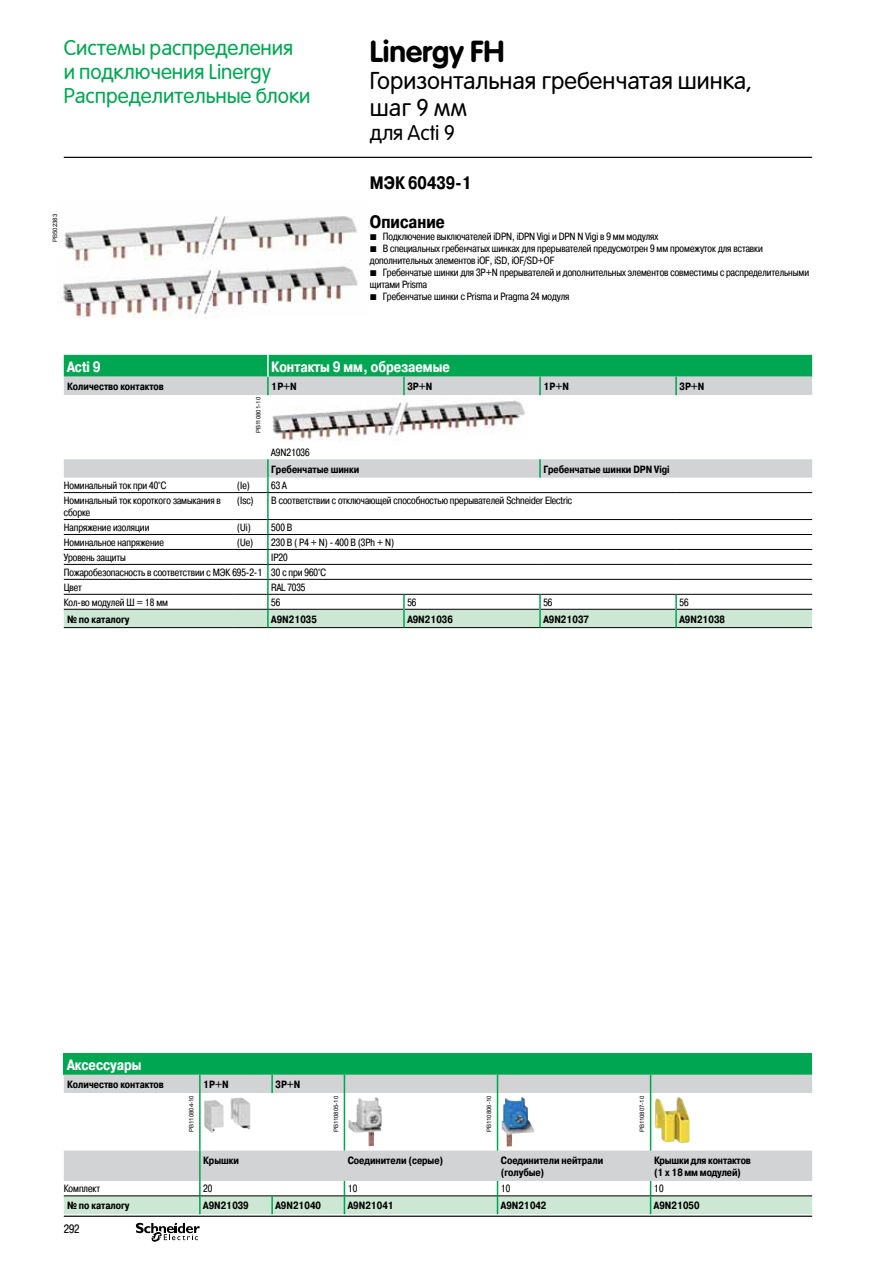
<style>
.page{position:relative;width:893px;height:1263px;background:#fff}
.page>*{position:absolute;margin:0;border:0;box-sizing:border-box;transform-origin:0 0}
.t1{font:700 30px "Rotonda";color:#000}
.t2{font:24px/27px "Rotonda";color:#000}
.t3{font:21px/24px "Rotonda";color:#00a651}
.t4{font:21px "Rotonda";color:#000}
.t5{font:700 18px/39.3px "Pragmatica Cond C";color:#000}
.t6{font:700 15px "Pragmatica Cond C";color:#fff}
.t7{font:12px "Pragmatica Cond C";color:#000}
.t8{font:10.5px/12px "Pragmatica Cond C";color:#000}
.t9{font:700 10.5px/12px "Pragmatica Cond C";color:#000}
.t10{font:6px "Arial";color:#000}
.s1{font-family:"Graph Schneider"}
.s2{font-weight:400}
</style>
<div class="page">
<hr style="left:64px;top:157px;width:748px;height:1px;background:#000">
<hr style="left:64px;top:1215px;width:748px;height:2px;background:#000">
<svg style="left:136px;top:1223px;width:64px;height:19px"></svg>
<img style="left:57px;top:216px;width:301px;height:101px">
<svg style="left:64px;top:459px;width:748px;height:19px;background:#d2d4d5"></svg>
<hr style="left:64px;top:492px;width:170px;height:1px;background:#000">
<hr style="left:234px;top:492px;width:34px;height:1px;background:#000">
<hr style="left:64px;top:519px;width:170px;height:1px;background:#000">
<hr style="left:234px;top:519px;width:34px;height:1px;background:#000">
<svg style="left:539px;top:459px;width:2px;height:19px"></svg>
<svg style="left:64px;top:355px;width:748px;height:40px;background:#60ba8d"></svg>
<hr style="left:267px;top:355px;width:2px;height:22px;background:#fff">
<svg style="left:267px;top:459px;width:2px;height:33px"></svg>
<hr style="left:268px;top:492px;width:136px;height:1px;background:#000">
<hr style="left:404px;top:492px;width:136px;height:1px;background:#000">
<hr style="left:540px;top:492px;width:136px;height:1px;background:#000">
<hr style="left:676px;top:492px;width:136px;height:1px;background:#000">
<hr style="left:267px;top:493px;width:2px;height:26px;background:#00a651">
<hr style="left:268px;top:519px;width:136px;height:1px;background:#000">
<hr style="left:404px;top:519px;width:136px;height:1px;background:#000">
<hr style="left:540px;top:519px;width:136px;height:1px;background:#000">
<hr style="left:676px;top:519px;width:136px;height:1px;background:#000">
<svg style="left:64px;top:520px;width:748px;height:108px"></svg>
<img style="left:272px;top:398px;width:253px;height:43px">
<div style="left:64px;top:1053px;width:748px;height:21px;background:#00a651"></div>
<svg style="left:64px;top:1074px;width:748px;height:107px"></svg>
<svg style="left:344px;top:1075px;width:1px;height:18px"></svg>
<svg style="left:497px;top:1075px;width:1px;height:18px"></svg>
<svg style="left:650px;top:1075px;width:1px;height:18px"></svg>
<svg style="left:271px;top:1075px;width:2px;height:18px"></svg>
<svg style="left:199px;top:1075px;width:2px;height:18px"></svg>
<hr style="left:199px;top:1093px;width:2px;height:57px;background:#00a651">
<hr style="left:199px;top:1150px;width:2px;height:31px;background:#00a651">
<svg style="left:64px;top:1181px;width:748px;height:33px"></svg>
<hr style="left:344px;top:1093px;width:1px;height:57px;background:#00a651">
<hr style="left:497px;top:1093px;width:1px;height:57px;background:#00a651">
<hr style="left:650px;top:1093px;width:1px;height:57px;background:#00a651">
<img style="left:204px;top:1097px;width:46px;height:36px">
<img style="left:348px;top:1097px;width:33px;height:49px">
<img style="left:502px;top:1097px;width:32px;height:49px">
<img style="left:655px;top:1097px;width:34px;height:46px">
<p class="t3" style="left:64px;top:35px;width:248px">Системы распределения<br>и подключения Linergy<br>Распределительные блоки</p>
<p class="t1" style="left:370px;top:34px;width:136px">Linergy FH</p>
<p class="t2" style="left:370px;top:67px;width:384px">Горизонтальная гребенчатая шинка, шаг 9 мм</p>
<p class="t4" style="left:370px;top:121px;width:87px">для Acti 9</p>
<p class="t5" style="left:370px;top:163px;width:104px">МЭК 60439-1<br>Описание</p>
<p class="t8" style="left:370px;top:230px;width:441px"><span class="s1">b</span> Подключение выключателей iDPN, iDPN Vigi и DPN N Vigi в 9 мм модулях<br><span class="s1">b</span> В специальных гребенчатых шинках для прерывателей предусмотрен 9 мм промежуток для вставки дополнительных элементов iOF, iSD, iOF/SD+OF<br><span class="s1">b</span> Гребенчатые шинки для 3P+N прерывателей и дополнительных элементов совместимы с распределительными щитами Prisma<br><span class="s1">b</span> Гребенчатые шинки с Prisma и Pragma 24 модуля</p>
<p class="t10" style="left:51px;top:242px;width:30px;rotate:-90deg">PB502383</p>
<p class="t6" style="left:67px;top:358px;width:35px">Acti 9</p>
<p class="t6" style="left:271px;top:358px;width:180px">Контакты 9 мм, обрезаемые</p>
<p class="t9" style="left:67px;top:380px;width:98px">Количество контактов</p>
<p class="t9" style="left:271px;top:380px;width:27px">1P+N</p>
<p class="t9" style="left:407px;top:380px;width:27px">3P+N</p>
<p class="t9" style="left:543px;top:380px;width:27px">1P+N</p>
<p class="t9" style="left:679px;top:380px;width:27px">3P+N</p>
<p class="t10" style="left:255px;top:433px;width:38px;rotate:-90deg">PB110801-10</p>
<p class="t9" style="left:271px;top:444px;width:89px;line-height:16.6px"><span class="s2">A9N21036<br></span>Гребенчатые шинки</p>
<p class="t9" style="left:543px;top:463px;width:128px">Гребенчатые шинки DPN Vigi</p>
<p class="t8" style="left:64px;top:480px;width:104px">Номинальный ток при 40°C</p>
<p class="t8" style="left:237px;top:480px;width:51px">(Ie) 63 A</p>
<p class="t8" style="left:64px;top:495px;width:159px">Номинальный ток короткого замыкания в сборке</p>
<p class="t8" style="left:237px;top:495px;width:18px">(Isc)</p>
<p class="t8" style="left:271px;top:495px;width:302px">В соответствии с отключающей способностью прерывателей Schneider Electric</p>
<p class="t8" style="left:64px;top:521px;width:87px">Напряжение изоляции</p>
<p class="t8" style="left:237px;top:521px;width:57px">(Ui) 500 В</p>
<p class="t8" style="left:64px;top:536px;width:102px">Номинальное напряжение</p>
<p class="t8" style="left:237px;top:536px;width:158px">(Ue) 230 В ( P4 + N) - 400 В (3Ph + N)</p>
<p class="t8" style="left:64px;top:551px;width:64px">Уровень защиты</p>
<p class="t8" style="left:64px;top:550px;width:264px;line-height:15px;text-indent:208px">IP20<br>Пожаробезопасность в соответствии с МЭК 695-2-1 30 с при 960°C<br>Цвет</p>
<p class="t8" style="left:271px;top:581px;width:36px">RAL 7035</p>
<p class="t8" style="left:64px;top:596px;width:106px">Кол-во модулей Ш = 18 мм</p>
<p class="t8" style="left:271px;top:596px;width:11px">56</p>
<p class="t8" style="left:407px;top:596px;width:11px">56</p>
<p class="t8" style="left:543px;top:596px;width:11px">56</p>
<p class="t8" style="left:679px;top:596px;width:11px">56</p>
<p class="t9" style="left:67px;top:613px;width:64px">№ по каталогу</p>
<p class="t9" style="left:271px;top:613px;width:47px">A9N21035</p>
<p class="t9" style="left:407px;top:613px;width:47px">A9N21036</p>
<p class="t9" style="left:543px;top:613px;width:47px">A9N21037</p>
<p class="t9" style="left:679px;top:613px;width:47px">A9N21038</p>
<p class="t6" style="left:67px;top:1056px;width:76px">Аксессуары</p>
<p class="t9" style="left:67px;top:1078px;width:98px">Количество контактов</p>
<p class="t9" style="left:203px;top:1078px;width:27px">1P+N</p>
<p class="t9" style="left:276px;top:1078px;width:27px">3P+N</p>
<p class="t10" style="left:187px;top:1132px;width:38px;rotate:-90deg">PB110804-10</p>
<p class="t10" style="left:332px;top:1132px;width:38px;rotate:-90deg">PB110805-10</p>
<p class="t10" style="left:485px;top:1132px;width:38px;rotate:-90deg">PB110806-10</p>
<p class="t10" style="left:638px;top:1132px;width:38px;rotate:-90deg">PB110807-10</p>
<p class="t9" style="left:203px;top:1154px;width:37px">Крышки</p>
<p class="t9" style="left:348px;top:1154px;width:97px">Соединители (серые)</p>
<p class="t9" style="left:501px;top:1154px;width:104px">Соединители нейтрали (голубые)</p>
<p class="t9" style="left:654px;top:1154px;width:98px">Крышки для контактов (1 x 18 мм модулей)</p>
<p class="t8" style="left:64px;top:1183px;width:38px">Комплект</p>
<p class="t8" style="left:203px;top:1183px;width:11px">20</p>
<p class="t8" style="left:348px;top:1183px;width:11px">10</p>
<p class="t8" style="left:501px;top:1183px;width:11px">10</p>
<p class="t8" style="left:654px;top:1183px;width:11px">10</p>
<p class="t9" style="left:67px;top:1199px;width:64px">№ по каталогу</p>
<p class="t9" style="left:203px;top:1199px;width:47px">A9N21039</p>
<p class="t9" style="left:276px;top:1199px;width:47px">A9N21040</p>
<p class="t9" style="left:348px;top:1199px;width:48px">A9N21041</p>
<p class="t9" style="left:501px;top:1199px;width:47px">A9N21042</p>
<p class="t9" style="left:654px;top:1199px;width:47px">A9N21050</p>
<p class="t7" style="left:64px;top:1222px;width:17px">292</p>
</div>
